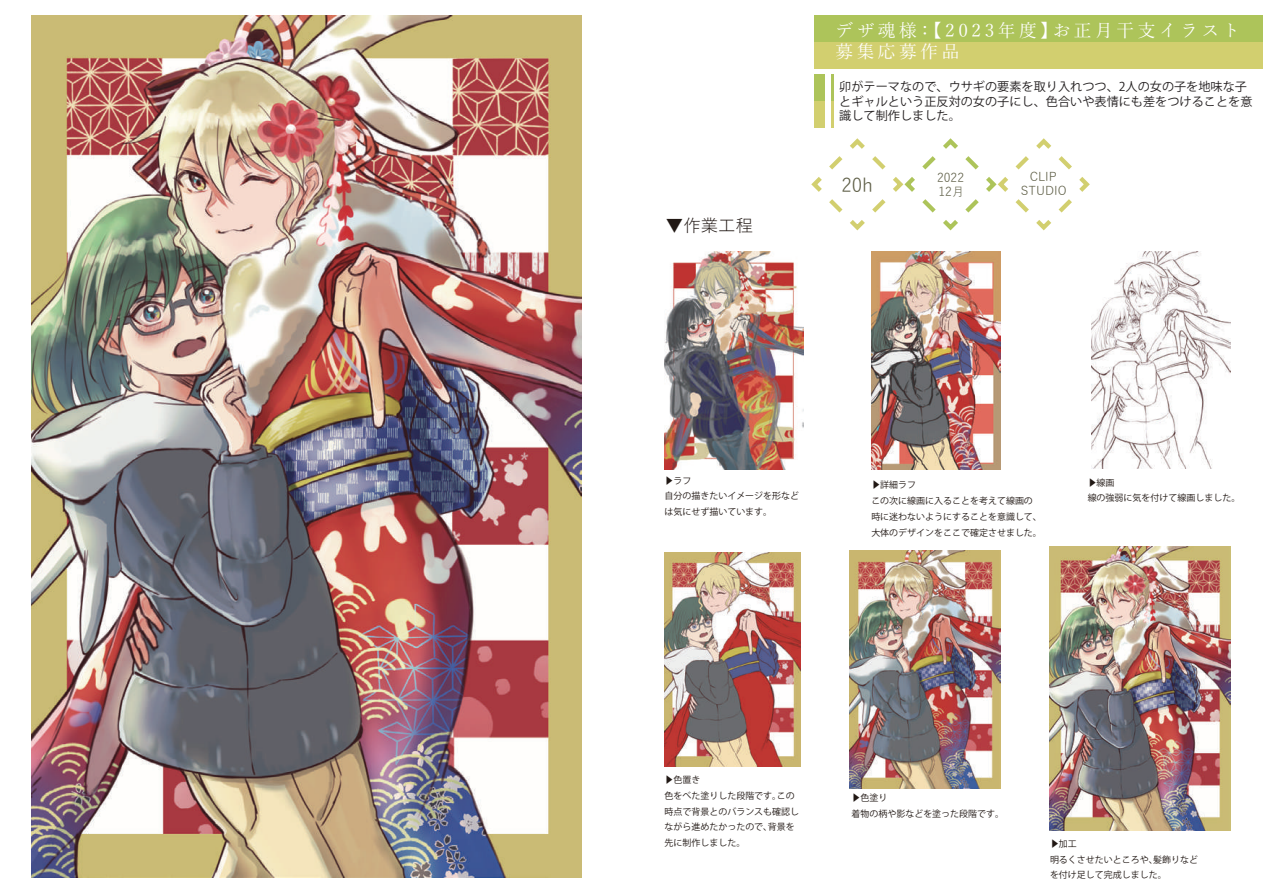
<style>
.page{position:relative;width:1263px;height:893px;background:#fff}
.page>*{position:absolute;margin:0;border:0;box-sizing:border-box;transform-origin:0 0}
.t1{font:18.75px "Yu Gothic";color:#5e5e46}
.t2{font:17.7px/21px "Yu Mincho";letter-spacing:.2em;color:#fff}
.t3{font:17.4px "Yu Gothic";color:#211814}
.t4{font:12.15px/14.5px "Koz Go Pr 6 N";color:#231f20}
.t5{font:12.15px "Yu Gothic";color:#5e5e46}
.t6{font:9px/15.8px "Koz Go Pr 6 N";color:#211814}
</style>
<div class="page">
<div style="left:814px;top:74px;width:10px;height:54px;background:#adc45a"></div>
<div style="left:814px;top:101px;width:10px;height:27px;background:#d2cf6f"></div>
<img style="left:32px;top:16px;width:549px;height:861px">
<img style="left:665px;top:252px;width:138px;height:217px">
<img style="left:1092px;top:251px;width:138px;height:218px">
<img style="left:871px;top:252px;width:130px;height:217px">
<img style="left:665px;top:553px;width:136px;height:214px">
<img style="left:849px;top:551px;width:152px;height:238px">
<img style="left:1049px;top:546px;width:181px;height:285px">
<div style="left:814px;top:15px;width:449px;height:54px;background:#adc45a"></div>
<div style="left:814px;top:42px;width:449px;height:27px;background:#d2cf6f"></div>
<svg style="left:811px;top:138px;width:279px;height:93px"></svg>
<hr style="left:831px;top:74px;width:2px;height:54px;background:#adc45a">
<hr style="left:831px;top:101px;width:2px;height:27px;background:#d2cf6f">
<h2 class="t2" style="left:835px;top:19px;width:406px">デザ魂様：【2023年度】お正月干支イラスト募集応募作品</h2>
<h3 class="t4" style="left:839px;top:80px;width:415px">卯がテーマなので、ウサギの要素を取り入れつつ、2人の女の子を地味な子とギャルという正反対の女の子にし、色合いや表情にも差をつけることを意識して制作しました。</h3>
<h3 class="t3" style="left:666px;top:209px;width:106px">▼作業工程　</h3>
<h1 class="t1" style="left:841px;top:168px;width:33px">20h</h1>
<h3 class="t5" style="left:937px;top:166px;width:29px">2022</h3>
<h3 class="t5" style="left:1030px;top:165px;width:41px">CLIP　</h3>
<h3 class="t5" style="left:938px;top:180px;width:27px">12月</h3>
<h3 class="t5" style="left:1021px;top:179px;width:47px">STUDIO</h3>
<p class="t6" style="left:664px;top:473px;width:136px">▶ラフ<br>自分の描きたいイメージを形などは気にせず描いています。</p>
<p class="t6" style="left:871px;top:477px;width:172px">▶詳細ラフ<br>この次に線画に入ることを考えて線画の時に迷わないようにすることを意識して、大体のデザインをここで確定させました。</p>
<p class="t6" style="left:1088px;top:475px;width:154px">▶線画<br>線の強弱に気を付けて線画しました。</p>
<p class="t6" style="left:664px;top:772px;width:136px">▶色置き<br>色をべた塗りした段階です。この時点で背景とのバランスも確認しながら進めたかったので、背景を先に制作しました。</p>
<p class="t6" style="left:851px;top:790px;width:154px">▶色塗り<br>着物の柄や影などを塗った段階です。</p>
<p class="t6" style="left:1050px;top:836px;width:150px">▶加工<br>明るくさせたいところや、髪飾りなどを付け足して完成しました。</p>
</div>
